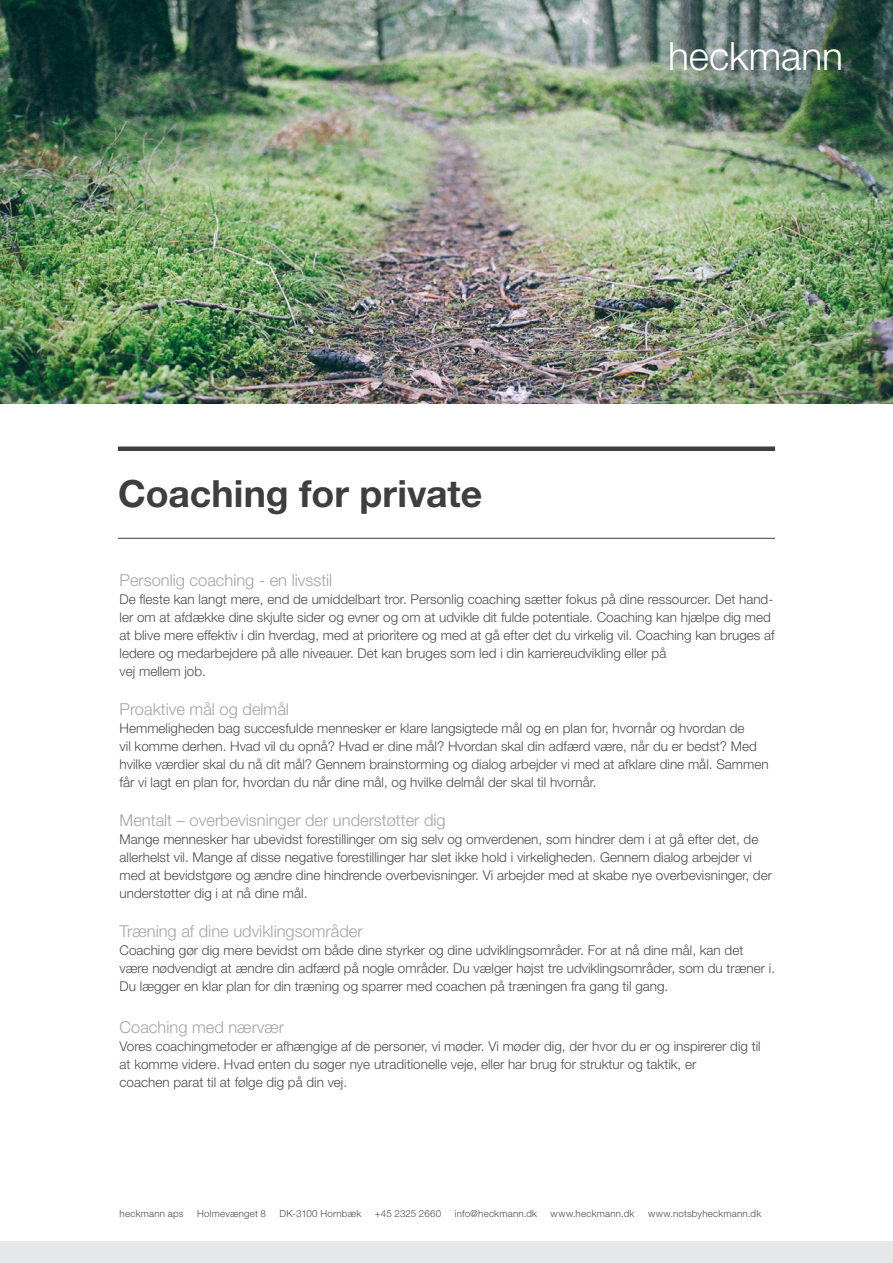
<style>
.page{position:relative;width:893px;height:1263px;background:#fff}
.page>*{position:absolute;margin:0;border:0;box-sizing:border-box;transform-origin:0 0}
.t1{font:300 39px "Helvetica Neue LT Std";letter-spacing:-.005em;color:#fff}
.t2{font:700 37.5px "Helvetica Neue LT Std";color:#3e3e3f}
.t3{font:300 16.5px "Helvetica Neue LT Std";color:#a3a4a8}
.t4{font:300 13.5px/18px "Helvetica Neue LT Std";color:#4b4c4d}
.t5{font:300 9.75px "Helvetica Neue LT Std";letter-spacing:.02em;color:#4b4c4d}
</style>
<div class="page">
<img style="left:0;top:0;width:893px;height:404px">
<div style="left:0;top:1242px;width:893px;height:21px;background:#e6e7e9"></div>
<div style="left:118px;top:446px;width:657px;height:5px;background:#3e3e3f"></div>
<hr style="left:118px;top:538px;width:657px;height:1px;background:#3e3e3f">
<h2 class="t2" style="left:118px;top:470px;width:366px">Coaching for private</h2>
<h1 class="t1" style="left:668px;top:33px;width:176px">heckmann</h1>
<p class="t3" style="left:120px;top:570px;width:214px">Personlig coaching - en livsstil</p>
<p class="t4" style="left:120px;top:590px;width:656px">De fleste kan langt mere, end de umiddelbart tror. Personlig coaching sætter fokus på dine ressourcer. Det hand&shy;ler om at afdække dine skjulte sider og evner og om at udvikle dit fulde potentiale. Coaching kan hjælpe dig med at blive mere effektiv i din hverdag, med at prioritere og med at gå efter det du virkelig vil. Coaching kan bruges af ledere og medarbejdere på alle niveauer. Det kan bruges som led i din karriereudvikling eller på<br>vej mellem job.</p>
<p class="t3" style="left:120px;top:699px;width:171px">Proaktive mål og delmål</p>
<p class="t4" style="left:120px;top:719px;width:650px">Hemmeligheden bag succesfulde mennesker er klare langsigtede mål og en plan for, hvornår og hvordan de<br>vil komme derhen. Hvad vil du opnå? Hvad er dine mål? Hvordan skal din adfærd være, når du er bedst? Med hvilke værdier skal du nå dit mål? Gennem brainstorming og dialog arbejder vi med at afklare dine mål. Sammen får vi lagt en plan for, hvordan du når dine mål, og hvilke delmål der skal til hvornår.</p>
<p class="t3" style="left:120px;top:810px;width:328px">Mentalt – overbevisninger der understøtter dig</p>
<p class="t4" style="left:120px;top:830px;width:654px">Mange mennesker har ubevidst forestillinger om sig selv og omverdenen, som hindrer dem i at gå efter det, de allerhelst vil. Mange af disse negative forestillinger har slet ikke hold i virkeligheden. Gennem dialog arbejder vi med at bevidstgøre og ændre dine hindrende overbevisninger. Vi arbejder med at skabe nye overbevisninger, der understøtter dig i at nå dine mål.</p>
<p class="t3" style="left:120px;top:921px;width:244px">Træning af dine udviklingsområder</p>
<p class="t4" style="left:120px;top:941px;width:657px">Coaching gør dig mere bevidst om både dine styrker og dine udviklingsområder. For at nå dine mål, kan det være nødvendigt at ændre din adfærd på nogle områder. Du vælger højst tre udviklingsområder, som du træner i.<br>Du lægger en klar plan for din træning og sparrer med coachen på træningen fra gang til gang.</p>
<p class="t3" style="left:120px;top:1017px;width:166px">Coaching med nærvær</p>
<p class="t4" style="left:120px;top:1037px;width:643px">Vores coachingmetoder er afhængige af de personer, vi møder. Vi møder dig, der hvor du er og inspirerer dig til at komme videre. Hvad enten du søger nye utraditionelle veje, eller har brug for struktur og taktik, er<br>coachen parat til at følge dig på din vej.</p>
<p class="t5" style="left:120px;top:1207px;width:66px">heckmann aps</p>
<p class="t5" style="left:197px;top:1207px;width:70px">Holmevænget 8</p>
<p class="t5" style="left:280px;top:1207px;width:83px">DK-3100 Hornbæk</p>
<p class="t5" style="left:375px;top:1207px;width:68px">+45 2325 2660</p>
<p class="t5" style="left:455px;top:1207px;width:84px">info@heckmann.dk</p>
<p class="t5" style="left:551px;top:1207px;width:85px">www.heckmann.dk</p>
<p class="t5" style="left:648px;top:1207px;width:115px">www.notsbyheckmann.dk</p>
</div>
